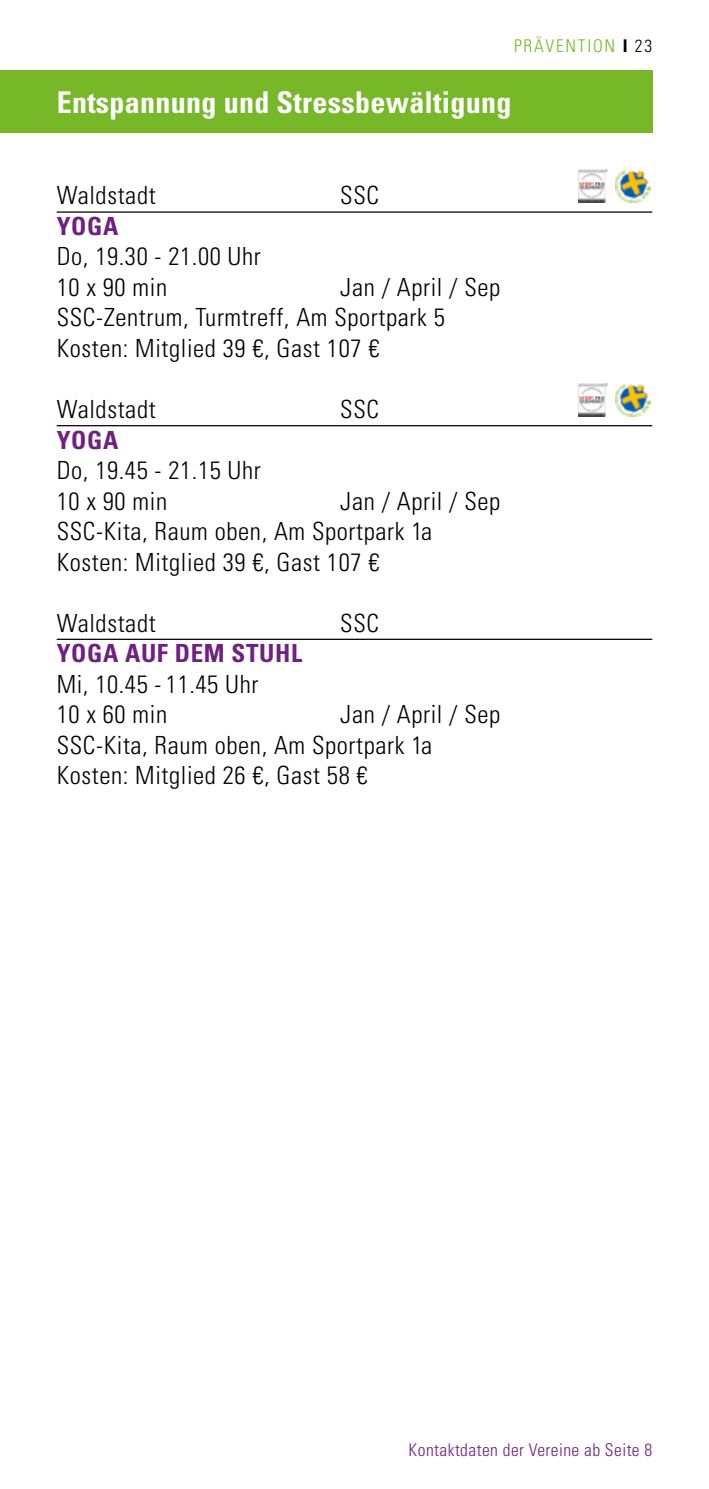
<style>
.page{position:relative;width:709px;height:1489px;background:#fff}
.page>*{position:absolute;margin:0;border:0;box-sizing:border-box;transform-origin:0 0}
.t1{font:700 condensed 30px "Univers LT";letter-spacing:.01em;color:#fff}
.t2{font:300 condensed 25px/30.5px "Univers LT";letter-spacing:.025em;color:#000}
.t3{font:700 condensed 25px "Univers LT";letter-spacing:.025em;color:#6f2082}
.t4{font:300 condensed 17.5px "Univers LT";letter-spacing:.025em;color:#6f2082}
.t5{font:300 condensed 17.5px "Univers LT";letter-spacing:.1em;color:#76b828}
.s1{font-weight:700;color:#000}
.s2{color:#000}
</style>
<div class="page">
<div style="left:0;top:71px;width:652px;height:62px;background:#76b828"></div>
<hr style="left:57px;top:638px;width:595px;height:2px;background:#000">
<hr style="left:57px;top:425px;width:595px;height:1px;background:#000">
<hr style="left:57px;top:211px;width:595px;height:2px;background:#000">
<img style="left:615px;top:170px;width:35px;height:33px">
<img style="left:578px;top:169px;width:30px;height:34px">
<img style="left:615px;top:384px;width:35px;height:32px">
<img style="left:578px;top:383px;width:30px;height:33px">
<p class="t5" style="left:514px;top:35px;width:140px">Präventi on <span class="s1">I</span> <span class="s2">23</span></p>
<p class="t1" style="left:57px;top:84px;width:456px">Entspannung und Stressbewältigung</p>
<p class="t2" style="left:57px;top:180px;width:100px">Waldstadt</p>
<p class="t2" style="left:340px;top:180px;width:40px">SSC</p>
<p class="t3" style="left:57px;top:211px;width:63px">Yoga</p>
<p class="t2" style="left:57px;top:241px;width:206px">Do, 19.30 - 21.00 Uhr<br>10 x 90 min</p>
<p class="t2" style="left:57px;top:272px;width:445px;text-indent:283px">Jan / April / Sep<br>SSC-Zentrum, Turmtreff, Am Sportpark 5<br>Kosten: Mitglied 39 €, Gast 107 €</p>
<p class="t2" style="left:57px;top:394px;width:100px">Waldstadt</p>
<p class="t2" style="left:340px;top:394px;width:40px">SSC</p>
<p class="t3" style="left:57px;top:424px;width:63px">Yoga</p>
<p class="t2" style="left:57px;top:455px;width:206px">Do, 19.45 - 21.15 Uhr<br>10 x 90 min</p>
<p class="t2" style="left:57px;top:485px;width:445px;text-indent:283px">Jan / April / Sep<br>SSC-Kita, Raum oben, Am Sportpark 1a<br>Kosten: Mitglied 39 €, Gast 107 €</p>
<p class="t2" style="left:57px;top:607px;width:100px">Waldstadt</p>
<p class="t2" style="left:340px;top:607px;width:40px">SSC</p>
<p class="t3" style="left:57px;top:638px;width:247px">Yoga auf dem Stuhl</p>
<p class="t2" style="left:57px;top:668px;width:203px">Mi, 10.45 - 11.45 Uhr<br>10 x 60 min</p>
<p class="t2" style="left:57px;top:699px;width:445px;text-indent:283px">Jan / April / Sep<br>SSC-Kita, Raum oben, Am Sportpark 1a<br>Kosten: Mitglied 26 €, Gast 58 €</p>
<p class="t4" style="left:408px;top:1438px;width:245px">Kontaktdaten der Vereine ab Seite 8</p>
</div>
